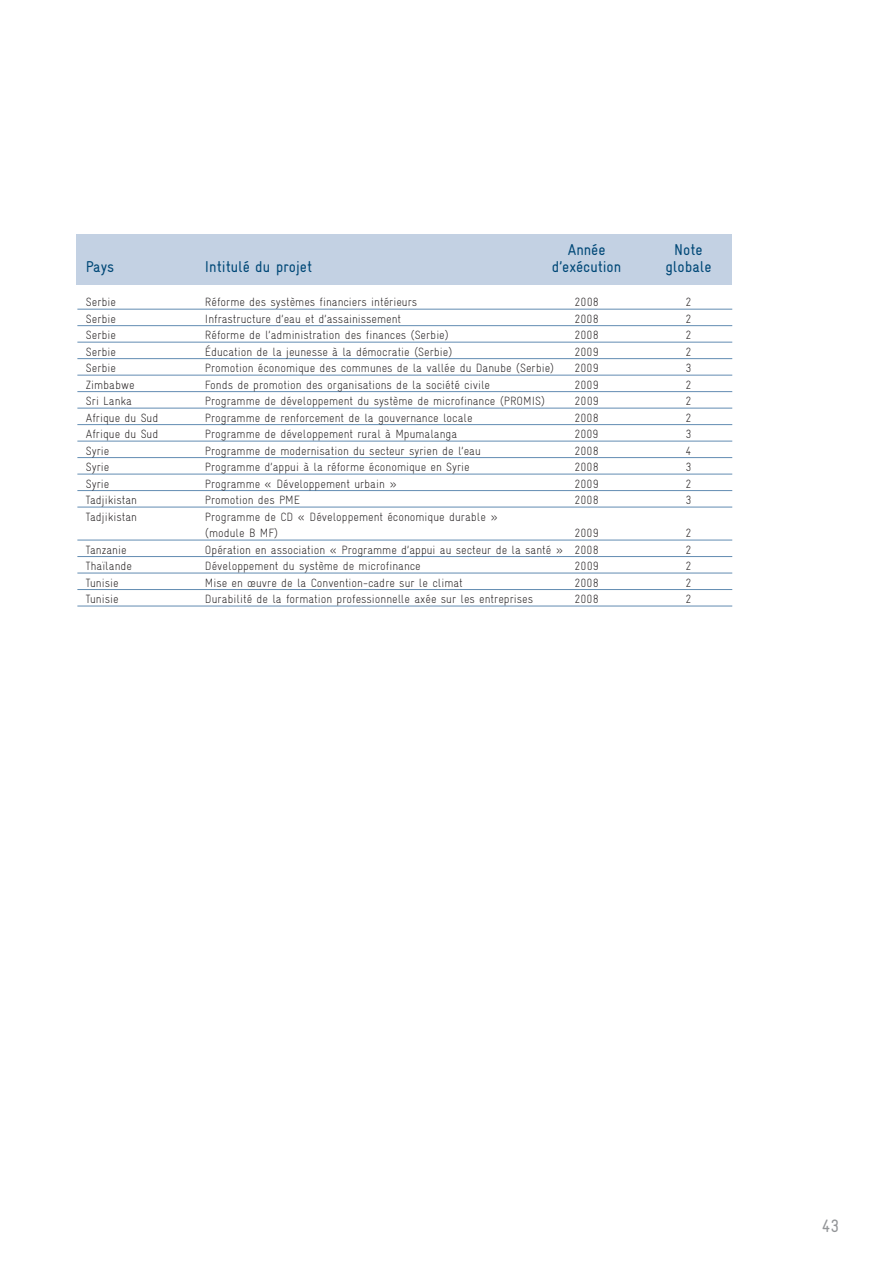
<style>
.page{position:relative;width:893px;height:1263px;background:#fff}
.page>*{position:absolute;margin:0;border:0;box-sizing:border-box;transform-origin:0 0}
.t1{font:condensed 18px "Gravur";color:#939598}
.t2{font:condensed 15.75px "Gravur";color:#004877}
.t3{font:300 condensed 12px/16.5px "Gravur";color:#231f20}
</style>
<div class="page">
<div style="left:77px;top:234px;width:655px;height:51px;background:#c3d1e3"></div>
<hr style="left:77px;top:309px;width:655px;height:1px;background:#628cb2">
<hr style="left:77px;top:325px;width:655px;height:1px;background:#628cb2">
<hr style="left:77px;top:342px;width:655px;height:1px;background:#628cb2">
<hr style="left:77px;top:358px;width:655px;height:1px;background:#628cb2">
<hr style="left:77px;top:375px;width:655px;height:1px;background:#628cb2">
<hr style="left:77px;top:391px;width:655px;height:1px;background:#628cb2">
<hr style="left:77px;top:408px;width:655px;height:1px;background:#628cb2">
<hr style="left:77px;top:424px;width:655px;height:1px;background:#628cb2">
<hr style="left:77px;top:441px;width:655px;height:1px;background:#628cb2">
<hr style="left:77px;top:457px;width:655px;height:1px;background:#628cb2">
<hr style="left:77px;top:474px;width:655px;height:1px;background:#628cb2">
<hr style="left:77px;top:490px;width:655px;height:1px;background:#628cb2">
<hr style="left:77px;top:507px;width:655px;height:1px;background:#628cb2">
<hr style="left:77px;top:540px;width:655px;height:1px;background:#628cb2">
<hr style="left:77px;top:556px;width:655px;height:1px;background:#628cb2">
<hr style="left:77px;top:573px;width:655px;height:1px;background:#628cb2">
<hr style="left:77px;top:589px;width:655px;height:1px;background:#628cb2">
<hr style="left:77px;top:606px;width:655px;height:1px;background:#628cb2">
<h2 class="t2" style="left:568px;top:244px;width:39px">Année</h2>
<h2 class="t2" style="left:674px;top:244px;width:30px">Note</h2>
<h2 class="t2" style="left:86px;top:260px;width:30px">Pays</h2>
<h2 class="t2" style="left:205px;top:260px;width:109px">Intitulé du projet</h2>
<h2 class="t2" style="left:552px;top:260px;width:71px">d’exécution</h2>
<h2 class="t2" style="left:665px;top:260px;width:48px">globale</h2>
<p class="t3" style="left:86px;top:295px;width:32px">Serbie</p>
<p class="t3" style="left:205px;top:295px;width:214px">Réforme des systèmes financiers intérieurs</p>
<p class="t3" style="left:574px;top:295px;width:26px">2008</p>
<p class="t3" style="left:685px;top:295px;width:8px">2</p>
<p class="t3" style="left:86px;top:312px;width:32px">Serbie</p>
<p class="t3" style="left:205px;top:312px;width:198px">Infrastructure d’eau et d’assainissement</p>
<p class="t3" style="left:574px;top:312px;width:26px">2008</p>
<p class="t3" style="left:685px;top:312px;width:8px">2</p>
<p class="t3" style="left:86px;top:328px;width:32px">Serbie</p>
<p class="t3" style="left:205px;top:328px;width:245px">Réforme de l’administration des finances (Serbie)</p>
<p class="t3" style="left:574px;top:328px;width:26px">2008</p>
<p class="t3" style="left:685px;top:328px;width:8px">2</p>
<p class="t3" style="left:86px;top:345px;width:32px">Serbie</p>
<p class="t3" style="left:205px;top:345px;width:249px">Éducation de la jeunesse à la démocratie (Serbie)</p>
<p class="t3" style="left:574px;top:345px;width:26px">2009</p>
<p class="t3" style="left:685px;top:345px;width:8px">2</p>
<p class="t3" style="left:86px;top:361px;width:32px">Serbie</p>
<p class="t3" style="left:205px;top:361px;width:351px">Promotion économique des communes de la vallée du Danube (Serbie)</p>
<p class="t3" style="left:574px;top:361px;width:26px">2009</p>
<p class="t3" style="left:685px;top:361px;width:8px">3</p>
<p class="t3" style="left:86px;top:378px;width:50px">Zimbabwe</p>
<p class="t3" style="left:205px;top:378px;width:286px">Fonds de promotion des organisations de la société civile</p>
<p class="t3" style="left:574px;top:378px;width:26px">2009</p>
<p class="t3" style="left:685px;top:378px;width:8px">2</p>
<p class="t3" style="left:86px;top:394px;width:48px">Sri Lanka</p>
<p class="t3" style="left:205px;top:394px;width:342px">Programme de développement du système de microfinance (PROMIS)</p>
<p class="t3" style="left:574px;top:394px;width:26px">2009</p>
<p class="t3" style="left:685px;top:394px;width:8px">2</p>
<p class="t3" style="left:86px;top:411px;width:74px">Afrique du Sud</p>
<p class="t3" style="left:205px;top:411px;width:269px">Programme de renforcement de la gouvernance locale</p>
<p class="t3" style="left:574px;top:411px;width:26px">2008</p>
<p class="t3" style="left:685px;top:411px;width:8px">2</p>
<p class="t3" style="left:86px;top:427px;width:74px">Afrique du Sud</p>
<p class="t3" style="left:205px;top:427px;width:254px">Programme de développement rural à Mpumalanga</p>
<p class="t3" style="left:574px;top:427px;width:26px">2009</p>
<p class="t3" style="left:685px;top:427px;width:8px">3</p>
<p class="t3" style="left:86px;top:444px;width:25px">Syrie</p>
<p class="t3" style="left:205px;top:444px;width:277px">Programme de modernisation du secteur syrien de l’eau</p>
<p class="t3" style="left:574px;top:444px;width:26px">2008</p>
<p class="t3" style="left:685px;top:444px;width:7px">4</p>
<p class="t3" style="left:86px;top:460px;width:25px">Syrie</p>
<p class="t3" style="left:205px;top:460px;width:266px">Programme d’appui à la réforme économique en Syrie</p>
<p class="t3" style="left:574px;top:460px;width:26px">2008</p>
<p class="t3" style="left:685px;top:460px;width:8px">3</p>
<p class="t3" style="left:86px;top:477px;width:25px">Syrie</p>
<p class="t3" style="left:205px;top:477px;width:193px">Programme « Développement urbain »</p>
<p class="t3" style="left:574px;top:477px;width:26px">2009</p>
<p class="t3" style="left:685px;top:477px;width:8px">2</p>
<p class="t3" style="left:86px;top:493px;width:53px">Tadjikistan</p>
<p class="t3" style="left:205px;top:493px;width:96px">Promotion des PME</p>
<p class="t3" style="left:574px;top:493px;width:26px">2008</p>
<p class="t3" style="left:685px;top:493px;width:8px">3</p>
<p class="t3" style="left:86px;top:509px;width:53px">Tadjikistan</p>
<p class="t3" style="left:205px;top:509px;width:294px">Programme de CD « Développement économique durable » (module B MF)</p>
<p class="t3" style="left:574px;top:526px;width:26px">2009</p>
<p class="t3" style="left:685px;top:526px;width:8px">2</p>
<p class="t3" style="left:86px;top:542px;width:42px">Tanzanie</p>
<p class="t3" style="left:205px;top:542px;width:395px">Opération en association « Programme d’appui au secteur de la santé » 2008</p>
<p class="t3" style="left:685px;top:542px;width:8px">2</p>
<p class="t3" style="left:86px;top:559px;width:48px">Thaïlande</p>
<p class="t3" style="left:205px;top:559px;width:217px">Développement du système de microfinance</p>
<p class="t3" style="left:574px;top:559px;width:26px">2009</p>
<p class="t3" style="left:685px;top:559px;width:8px">2</p>
<p class="t3" style="left:86px;top:575px;width:34px">Tunisie</p>
<p class="t3" style="left:205px;top:575px;width:259px">Mise en œuvre de la Convention-cadre sur le climat</p>
<p class="t3" style="left:574px;top:575px;width:26px">2008</p>
<p class="t3" style="left:685px;top:575px;width:8px">2</p>
<p class="t3" style="left:86px;top:592px;width:34px">Tunisie</p>
<p class="t3" style="left:205px;top:592px;width:329px">Durabilité de la formation professionnelle axée sur les entreprises</p>
<p class="t3" style="left:574px;top:592px;width:26px">2008</p>
<p class="t3" style="left:685px;top:592px;width:8px">2</p>
<h1 class="t1" style="left:821px;top:1219px;width:19px">43</h1>
</div>
